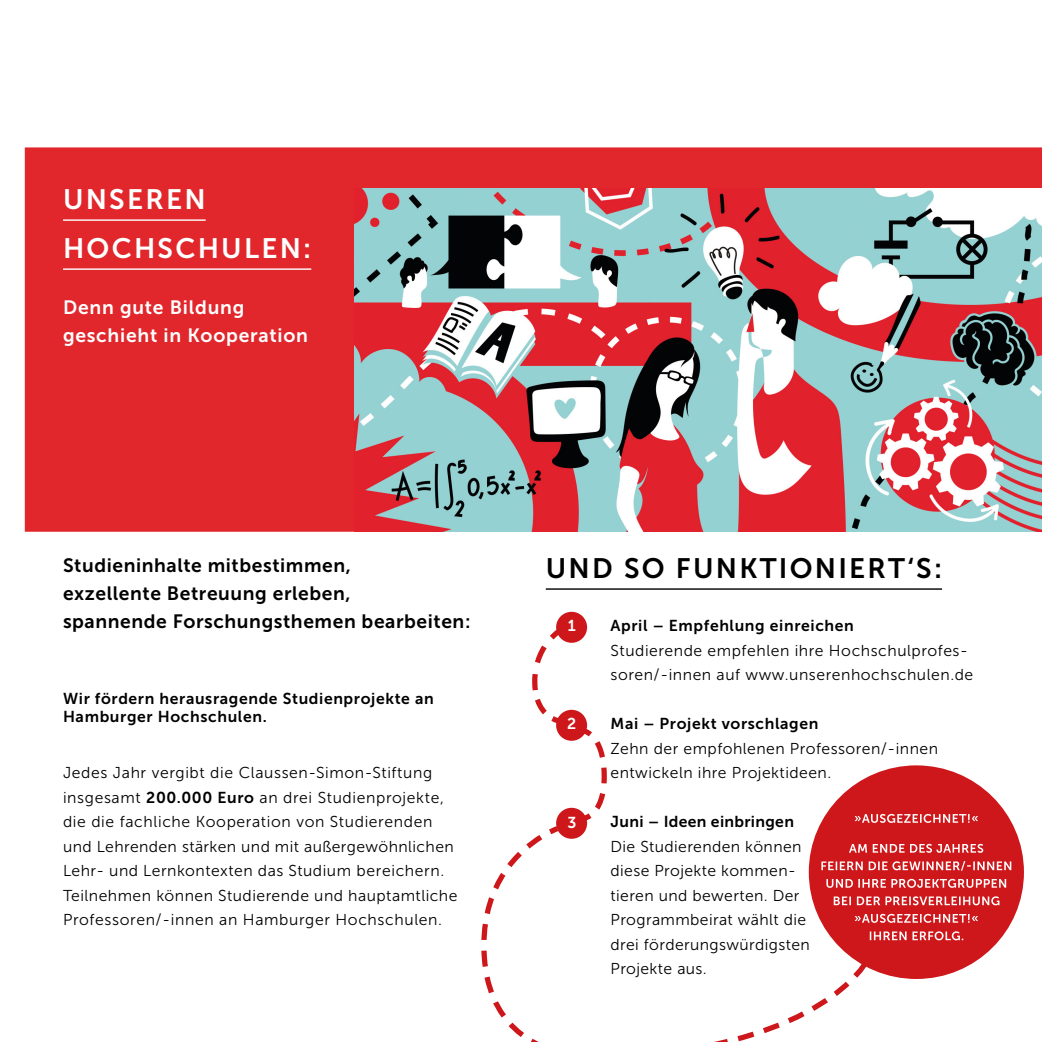
<style>
.page{position:relative;width:1042px;height:1042px;background:#fff}
.page>*{position:absolute;margin:0;border:0;box-sizing:border-box;transform-origin:0 0}
.t1{font:28px "Museo Sans 700";letter-spacing:.08em;color:#000}
.t2{font:28px/49px "Museo Sans 700";letter-spacing:.08em;color:#fff}
.t3{font:19.25px/28px "Museo Sans 700";letter-spacing:.03em;color:#020203}
.t4{font:19.25px/28px "Museo Sans 700";letter-spacing:.04em;color:#fff}
.t5{font:15.75px/24.5px "Museo Sans 300";letter-spacing:.03em;color:#000}
.t6{font:15.75px/17.5px "Museo Sans 700";letter-spacing:.04em;color:#000}
.t7{font:15.75px "Museo Sans 700";letter-spacing:.02em;color:#000}
.t8{font:15.75px "Museo Sans 700";color:#fff}
.s1{font-family:"Museo Sans 700"}
</style>
<div class="page">
<div style="left:556px;top:612px;width:31px;height:31px;background:#cd171a;border-radius:50%"></div>
<div style="left:25px;top:147px;width:1017px;height:385px;background:#e1272c"></div>
<img style="left:354px;top:188px;width:688px;height:344px">
<svg style="left:481px;top:627px;width:126px;height:415px"></svg>
<hr style="left:546px;top:588px;width:396px;height:2px;background:#000">
<svg style="left:714px;top:958px;width:156px;height:84px"></svg>
<div style="left:809px;top:765px;width:215px;height:214px;background:#cd171a;border-radius:50%"></div>
<svg style="left:870px;top:931px;width:93px;height:9px"></svg>
<svg style="left:854px;top:914px;width:124px;height:9px"></svg>
<svg style="left:834px;top:896px;width:165px;height:9px"></svg>
<svg style="left:826px;top:879px;width:180px;height:9px"></svg>
<svg style="left:821px;top:861px;width:190px;height:9px"></svg>
<svg style="left:849px;top:844px;width:134px;height:9px"></svg>
<svg style="left:854px;top:814px;width:124px;height:9px"></svg>
<hr style="left:63px;top:219px;width:143px;height:2px;background:#fff">
<hr style="left:63px;top:268px;width:248px;height:2px;background:#fff">
<h1 class="t2" style="left:63px;top:175px;width:250px">UNSEREN<br>HOCHSCHULEN:</h1>
<p class="t4" style="left:63px;top:294px;width:246px">Denn gute Bildung geschieht in Kooperation</p>
<p class="t3" style="left:63px;top:551px;width:409px">Studieninhalte mitbestimmen,<br>exzellente Betreuung erleben,<br>spannende Forschungsthemen bearbeiten:</p>
<p class="t6" style="left:63px;top:690px;width:372px">Wir fördern herausragende Studienprojekte an<br>Hamburger Hochschulen.</p>
<p class="t5" style="left:63px;top:761px;width:396px">Jedes Jahr vergibt die Claussen-Simon-Stiftung insgesamt <span class="s1">200.000 Euro</span> an drei Studienprojekte, die die fachliche Kooperation von Studierenden und Lehrenden stärken und mit außergewöhnlichen Lehr- und Lernkontexten das Studium bereichern.<br>Teilnehmen können Studierende und hauptamtliche Professoren/-innen an Hamburger Hochschulen.</p>
<h1 class="t1" style="left:546px;top:553px;width:398px">UND SO FUNKTIONIERT‘S:</h1>
<p class="t8" style="left:568px;top:617px;width:10px">1</p>
<p class="t8" style="left:567px;top:715px;width:11px">2</p>
<p class="t8" style="left:567px;top:814px;width:11px">3</p>
<p class="t6" style="left:610px;top:617px;width:245px">April – Empfehlung einreichen</p>
<p class="t5" style="left:610px;top:638px;width:364px">Studierende empfehlen ihre Hochschulprofes&shy;soren/-innen auf www.unserenhochschulen.de</p>
<p class="t6" style="left:610px;top:715px;width:209px">Mai – Projekt vorschlagen</p>
<p class="t5" style="left:610px;top:736px;width:329px">Zehn der empfohlenen Professoren/-innen entwickeln ihre Projektideen.</p>
<p class="t7" style="left:610px;top:813px;width:185px">Juni – Ideen einbringen</p>
<p class="t5" style="left:610px;top:834px;width:201px">Die Studierenden können diese Projekte kommen&shy;tieren und bewerten. Der<br>Programmbeirat wählt die drei förderungswürdigsten<br>Projekte aus.</p>
</div>
